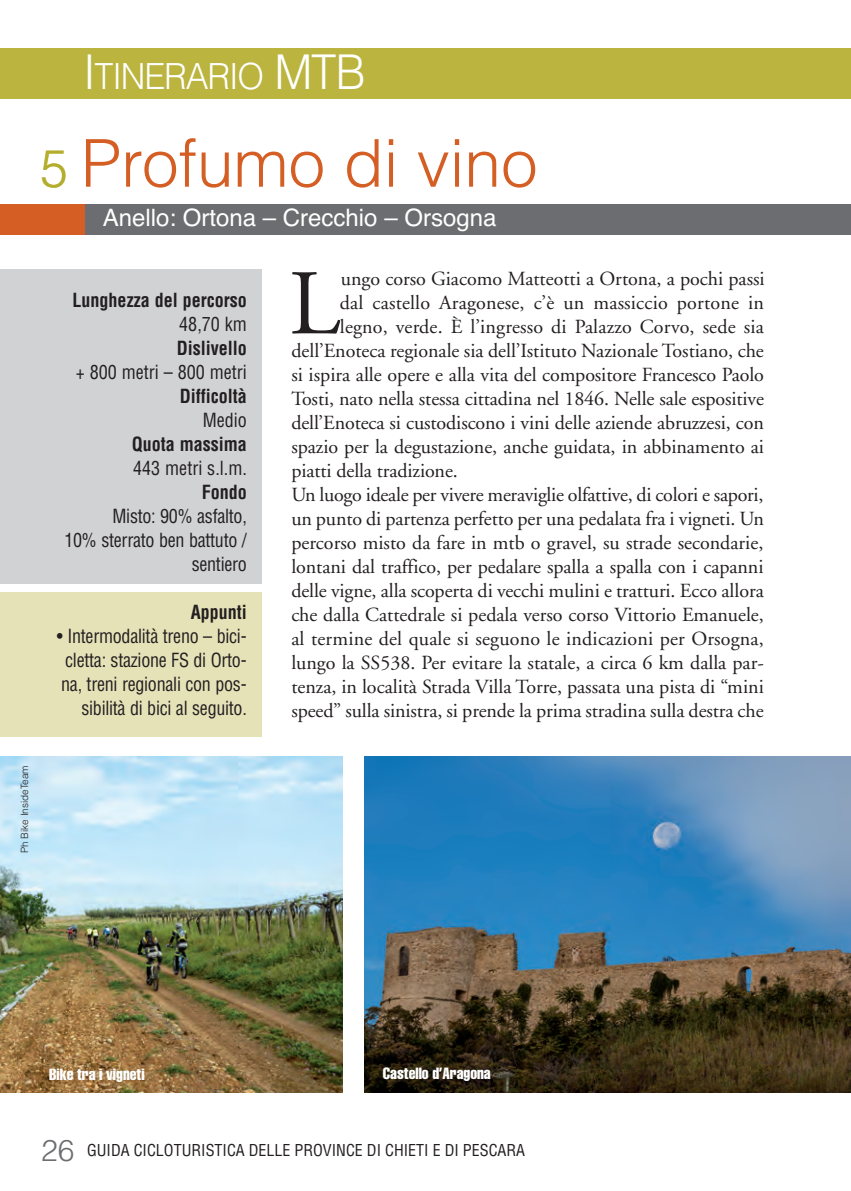
<style>
.page{position:relative;width:851px;height:1191px;background:#fff}
.page>*{position:absolute;margin:0;border:0;box-sizing:border-box;transform-origin:0 0}
.t1{font:92.4px "Adobe Garamond";color:#231f20}
.t2{font:300 66px "Helvetica";color:#d45e24}
.t3{font:300 36px "Helvetica";letter-spacing:-.035em;color:#fff;scale:.95 1}
.t4{font:24px "Helvetica";color:#fff}
.t5{font:20px "Adobe Garamond";letter-spacing:-.005em;color:#231f20}
.t6{font:condensed 19px/24px "Helvetica";letter-spacing:-.015em;color:#231f20;text-align:right;scale:.95 1}
.t7{font:700 condensed 19px "Helvetica";color:#231f20;scale:.95 1}
.t8{font:condensed 16px "Helvetica";color:#231f20}
.t9{font:extra-condensed 16px "Helvetica";color:#fff}
.t10{font:300 10px "Helvetica";color:#231f20}
.s1{font-size:48px}
.s2{font-size:52px;color:#b4ae2f}
.s3{font-weight:300;font-stretch:normal;font-size:30px;color:#6c6d70}
</style>
<div class="page">
<div style="left:0;top:592px;width:262px;height:144px;background:#e5e2b8"></div>
<div style="left:62px;top:204px;width:788px;height:31px;background:#6c6d70"></div>
<div style="left:0;top:204px;width:85px;height:31px;background:#d45e24"></div>
<div style="left:0;top:48px;width:850px;height:51px;background:#bbb43f"></div>
<div style="left:0;top:269px;width:262px;height:314px;background:#d1d2d4"></div>
<img style="left:0;top:756px;width:343px;height:336px">
<img style="left:365px;top:756px;width:485px;height:336px">
<h3 class="t3" style="left:83px;top:63px;width:299px"><span class="s1">I</span>TINERARIO <span class="s1">MTB</span></h3>
<h2 class="t2" style="left:41px;top:139px;width:498px"><span class="s2">5</span> Profumo di vino</h2>
<p class="t4" style="left:103px;top:204px;width:395px">Anello: Ortona – Crecchio – Orsogna</p>
<p class="t7" style="left:72px;top:289px;width:185px">Lunghezza del percorso</p>
<p class="t6" style="left:179px;top:313px;width:73px">48,70 km</p>
<p class="t7" style="left:177px;top:337px;width:75px">Dislivello</p>
<p class="t6" style="left:76px;top:361px;width:182px">+ 800 metri – 800 metri</p>
<p class="t7" style="left:180px;top:385px;width:72px">Difficoltà</p>
<p class="t6" style="left:203px;top:408px;width:48px">Medio</p>
<p class="t7" style="left:132px;top:433px;width:123px">Quota massima</p>
<p class="t6" style="left:133px;top:456px;width:121px">443 metri s.l.m.</p>
<p class="t7" style="left:202px;top:481px;width:49px">Fondo</p>
<p class="t6" style="left:64px;top:504px;width:193px">Misto: 90% asfalto,<br>10% sterrato ben battuto / sentiero</p>
<p class="t7" style="left:191px;top:601px;width:61px">Appunti</p>
<p class="t6" style="left:57px;top:624px;width:201px">• Intermodalità treno – bici&shy;cletta: stazione FS di Orto&shy;na, treni regionali con pos&shy;sibilità di bici al seguito.</p>
<h1 class="t1" style="left:289px;top:267px;width:53px">L</h1>
<p class="t5" style="left:341px;top:271px;width:425px">ungo corso Giacomo Matteotti a Ortona, a pochi passi</p>
<p class="t5" style="left:340px;top:295px;width:425px">dal castello Aragonese, c’è un massiccio portone in</p>
<p class="t5" style="left:340px;top:319px;width:425px">legno, verde. È l’ingresso di Palazzo Corvo, sede sia</p>
<p class="t5" style="left:291px;top:343px;width:474px">dell’Enoteca regionale sia dell’Istituto Nazionale Tostiano, che</p>
<p class="t5" style="left:291px;top:367px;width:474px">si ispira alle opere e alla vita del compositore Francesco Paolo</p>
<p class="t5" style="left:291px;top:391px;width:474px">Tosti, nato nella stessa cittadina nel 1846. Nelle sale espositive</p>
<p class="t5" style="left:291px;top:415px;width:474px">dell’Enoteca si custodiscono i vini delle aziende abruzzesi, con</p>
<p class="t5" style="left:291px;top:439px;width:474px">spazio per la degustazione, anche guidata, in abbinamento ai</p>
<p class="t5" style="left:291px;top:463px;width:168px">piatti della tradizione.</p>
<p class="t5" style="left:291px;top:487px;width:473px">Un luogo ideale per vivere meraviglie olfattive, di colori e sapori,</p>
<p class="t5" style="left:291px;top:511px;width:474px">un punto di partenza perfetto per una pedalata fra i vigneti. Un</p>
<p class="t5" style="left:291px;top:535px;width:473px">percorso misto da fare in mtb o gravel, su strade secondarie,</p>
<p class="t5" style="left:291px;top:559px;width:473px">lontani dal traffico, per pedalare spalla a spalla con i capanni</p>
<p class="t5" style="left:291px;top:583px;width:474px">delle vigne, alla scoperta di vecchi mulini e tratturi. Ecco allora</p>
<p class="t5" style="left:291px;top:607px;width:474px">che dalla Cattedrale si pedala verso corso Vittorio Emanuele,</p>
<p class="t5" style="left:291px;top:631px;width:474px">al termine del quale si seguono le indicazioni per Orsogna,</p>
<p class="t5" style="left:291px;top:655px;width:474px">lungo la SS538. Per evitare la statale, a circa 6 km dalla par-</p>
<p class="t5" style="left:291px;top:679px;width:474px">tenza, in località Strada Villa Torre, passata una pista di “mini</p>
<p class="t5" style="left:291px;top:703px;width:473px">speed” sulla sinistra, si prende la prima stradina sulla destra che</p>
<p class="t10" style="left:21px;top:853px;width:89px;rotate:-90deg">Ph Bike InsideTeam</p>
<p class="t9" style="left:49px;top:1068px;width:97px">Bike tra i vigneti</p>
<p class="t9" style="left:383px;top:1067px;width:109px">Castello d’Aragona</p>
<p class="t8" style="left:41px;top:1141px;width:485px"><span class="s3">26</span> GUIDA CICLOTURISTICA DELLE PROVINCE DI CHIETI E DI PESCARA</p>
</div>
